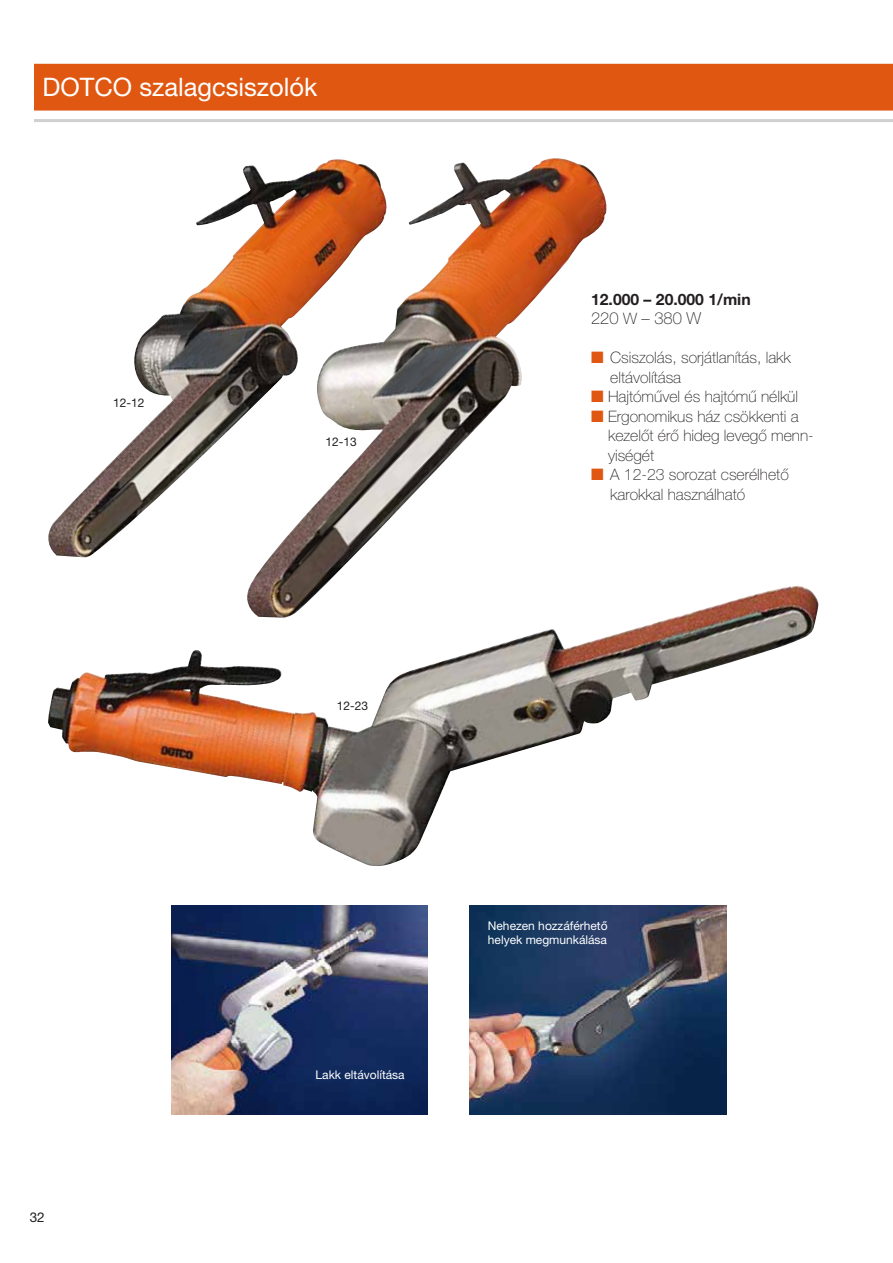
<style>
.page{position:relative;width:893px;height:1263px;background:#fff}
.page>*{position:absolute;margin:0;border:0;box-sizing:border-box;transform-origin:0 0}
.t1{font:25.5px "Helvetica Neue LT Pro";color:#fff}
.t2{font:100 16.5px "Helvetica Neue LT Pro";color:#231f20}
.t3{font:100 15.75px/19.5px "Helvetica Neue LT Pro";color:#231f20}
.t4{font:700 15.75px "Helvetica Neue LT Pro";color:#231f20}
.t5{font:13.5px "Helvetica Neue LT Pro";color:#231f20}
.t6{font:12px/14.4px "Helvetica Neue LT Pro";color:#fff}
.t7{font:12px "Helvetica Neue LT Pro";color:#231f20}
.s1{font-size:15.75px}
.s2{color:#e05711}
</style>
<div class="page">
<div style="left:34px;top:64px;width:859px;height:47px;background:#e05711"></div>
<hr style="left:34px;top:119px;width:859px;height:3px;background:#cfd0d2">
<img style="left:48px;top:586px;width:770px;height:280px">
<img style="left:239px;top:158px;width:370px;height:460px">
<img style="left:48px;top:158px;width:341px;height:399px">
<img style="left:171px;top:906px;width:256px;height:208px">
<img style="left:470px;top:906px;width:256px;height:208px">
<h1 class="t1" style="left:43px;top:78px;width:276px">DOTCO szalagcsiszolók</h1>
<p class="t7" style="left:113px;top:398px;width:33px">12-12</p>
<p class="t7" style="left:325px;top:437px;width:33px">12-13</p>
<p class="t7" style="left:337px;top:701px;width:33px">12-23</p>
<p class="t4" style="left:591px;top:293px;width:161px">12.000 – 20.000 1/min</p>
<p class="t2" style="left:591px;top:312px;width:112px">220 <span class="s1">W</span> – 380 W</p>
<p class="t3" style="left:610px;top:350px;width:182px;text-indent:-19px"><span class="s2">■</span> Csiszolás, sorjátlanítás, lakk eltávolítása</p>
<p class="t3" style="left:591px;top:389px;width:209px"><span class="s2">■</span> Hajtóművel és hajtómű nélkül</p>
<p class="t3" style="left:608px;top:408px;width:207px;text-indent:-17px"><span class="s2">■</span> Ergonomikus ház csökkenti a kezelőt érő hideg levegő menn&shy;yiségét</p>
<p class="t3" style="left:610px;top:467px;width:180px;text-indent:-19px"><span class="s2">■</span> A 12-23 sorozat cserélhető karokkal használható</p>
<p class="t5" style="left:30px;top:1212px;width:17px">32</p>
<p class="t6" style="left:316px;top:1069px;width:91px">Lakk eltávolítása</p>
<p class="t6" style="left:488px;top:920px;width:121px">Nehezen hozzáférhető helyek megmunkálása</p>
</div>
